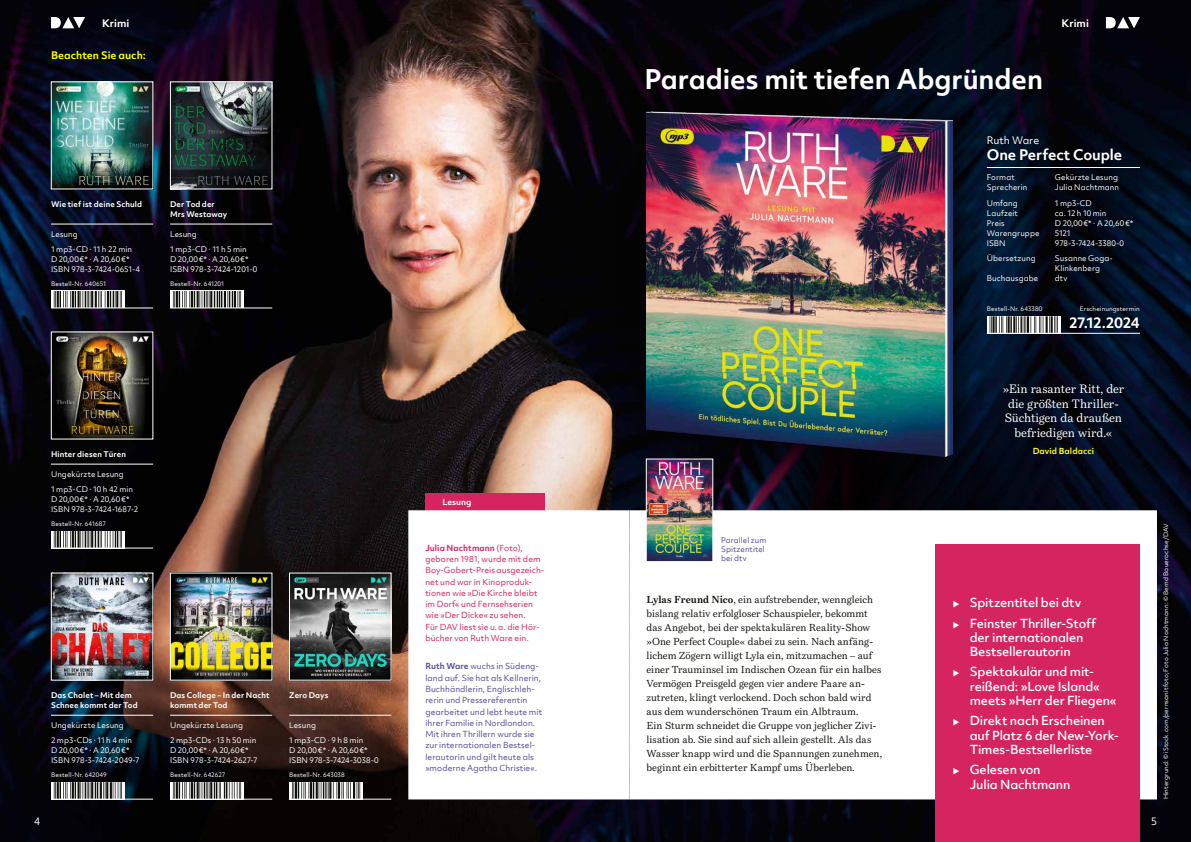
<style>
.page{position:relative;width:1191px;height:842px;background:#fff}
.page>*{position:absolute;margin:0;border:0;box-sizing:border-box;transform-origin:0 0}
.t1{font:700 26px "Objektiv Mk 2";letter-spacing:-.005em;color:#fff}
.t2{font:700 14px "Objektiv Mk 2";letter-spacing:-.01em;color:#fff}
.t3{font:500 12px/14.4px "Objektiv Mk 2";letter-spacing:-.01em;color:#fff}
.t4{font:12px/14.4px "Bressay";color:#fff;text-align:center}
.t5{font:10px/14px "Bressay";color:#12120d}
.t6{font:700 10px "Objektiv Mk 2";color:#fefe00}
.t7{font:10px "Objektiv Mk 2";letter-spacing:-.01em;color:#fff}
.t8{font:700 10px "Objektiv Mk 2";color:#fff}
.t9{font:8px/11.3px "Objektiv Mk 2";letter-spacing:.005em;color:#594b97}
.t10{font:8px/11.3px "Objektiv Mk 2";letter-spacing:.005em;color:#d62460}
.t11{font:700 8px "Objektiv Mk 2";letter-spacing:.01em;color:#fefe00}
.t12{font:700 8px "Objektiv Mk 2";letter-spacing:.005em;color:#fff}
.t13{font:7.5px/10px "Objektiv Mk 2";letter-spacing:.005em;color:#fff}
.t14{font:700 7.5px/10px "Objektiv Mk 2";letter-spacing:.01em;color:#fff}
.t15{font:7.5px/9.3px "Objektiv Mk 2";letter-spacing:.01em;color:#594b97}
.t16{font:6px "Objektiv Mk 2";letter-spacing:.015em;color:#fff}
.s1{font-weight:700}
</style>
<div class="page">
<img style="left:0;top:0;width:1191px;height:842px">
<svg style="left:726px;top:300px;width:303px;height:210px;background:#050a1a"></svg>
<svg style="left:629px;top:510px;width:528px;height:289px"></svg>
<div style="left:935px;top:544px;width:205px;height:298px;background:#d62460"></div>
<svg style="left:615px;top:81px;width:369px;height:405px;background:#040813"></svg>
<img style="left:646px;top:112px;width:306px;height:345px">
<hr style="left:170px;top:224px;width:102px;height:1px;background:#fff">
<div style="left:170px;top:291px;width:74px;height:17px;background:#f7f7f6"></div>
<svg style="left:173px;top:291px;width:68px;height:17px"></svg>
<hr style="left:170px;top:308px;width:102px;height:1px;background:#fff">
<img style="left:172px;top:84px;width:98px;height:103px">
<div style="left:170px;top:82px;width:102px;height:107px;border:1px solid #fff"></div>
<div style="left:425px;top:493px;width:119px;height:17px;background:#d62460"></div>
<svg style="left:408px;top:510px;width:221px;height:289px"></svg>
<img style="left:646px;top:458px;width:67px;height:104px">
<hr style="left:51px;top:715px;width:102px;height:1px;background:#fff">
<svg style="left:51px;top:782px;width:74px;height:17px"></svg>
<svg style="left:54px;top:782px;width:68px;height:17px"></svg>
<hr style="left:51px;top:799px;width:102px;height:1px;background:#fff">
<img style="left:53px;top:575px;width:98px;height:103px">
<div style="left:51px;top:573px;width:102px;height:107px;border:1px solid #fff"></div>
<hr style="left:170px;top:715px;width:102px;height:1px;background:#fff">
<div style="left:170px;top:782px;width:74px;height:17px;background:#f7f7f6"></div>
<svg style="left:173px;top:782px;width:68px;height:17px"></svg>
<hr style="left:170px;top:799px;width:102px;height:1px;background:#fff">
<img style="left:172px;top:575px;width:98px;height:103px">
<hr style="left:51px;top:464px;width:102px;height:1px;background:#fff">
<svg style="left:51px;top:531px;width:74px;height:17px"></svg>
<svg style="left:54px;top:531px;width:68px;height:17px"></svg>
<hr style="left:51px;top:548px;width:102px;height:1px;background:#fff">
<img style="left:53px;top:334px;width:98px;height:103px">
<hr style="left:289px;top:715px;width:102px;height:1px;background:#fff">
<svg style="left:289px;top:782px;width:74px;height:17px"></svg>
<svg style="left:292px;top:782px;width:68px;height:17px"></svg>
<hr style="left:289px;top:799px;width:102px;height:1px;background:#fff">
<img style="left:291px;top:575px;width:98px;height:103px">
<div style="left:289px;top:573px;width:102px;height:107px;border:1px solid #fff"></div>
<hr style="left:51px;top:224px;width:102px;height:1px;background:#fff">
<svg style="left:51px;top:291px;width:74px;height:17px"></svg>
<svg style="left:54px;top:291px;width:68px;height:17px"></svg>
<hr style="left:51px;top:308px;width:102px;height:1px;background:#fff">
<img style="left:53px;top:84px;width:98px;height:103px">
<div style="left:51px;top:82px;width:102px;height:107px;border:1px solid #fff"></div>
<hr style="left:986px;top:167px;width:154px;height:1px;background:#fff">
<div style="left:986px;top:316px;width:74px;height:17px;background:#fff"></div>
<svg style="left:989px;top:316px;width:69px;height:17px"></svg>
<hr style="left:986px;top:333px;width:154px;height:1px;background:#fff">
<svg style="left:51px;top:17px;width:34px;height:11px"></svg>
<svg style="left:1106px;top:17px;width:34px;height:11px"></svg>
<h3 class="t8" style="left:102px;top:16px;width:29px">Krimi</h3>
<h3 class="t8" style="left:1061px;top:16px;width:29px">Krimi</h3>
<h3 class="t6" style="left:51px;top:48px;width:96px">Beachten Sie auch:</h3>
<p class="t14" style="left:51px;top:199px;width:93px">Wie tief ist deine Schuld</p>
<p class="t13" style="left:51px;top:226px;width:83px;line-height:15.7px">Lesung<br>1 mp3-CD · 11 h 22 min</p>
<p class="t13" style="left:51px;top:254px;width:91px">D 20,00€* · A 20,60€*<br>ISBN 978-3-7424-0651-4</p>
<p class="t16" style="left:51px;top:280px;width:57px">Bestell-Nr. 640651</p>
<p class="t14" style="left:170px;top:199px;width:59px">Der Tod der<br>Mrs Westaway</p>
<p class="t13" style="left:170px;top:226px;width:78px;line-height:15.7px">Lesung<br>1 mp3-CD · 11 h 5 min</p>
<p class="t13" style="left:170px;top:254px;width:89px">D 20,00€* · A 20,60€*<br>ISBN 978-3-7424-1201-0</p>
<p class="t16" style="left:170px;top:280px;width:56px">Bestell-Nr. 641201</p>
<p class="t14" style="left:51px;top:449px;width:77px">Hinter diesen Türen</p>
<p class="t13" style="left:51px;top:466px;width:83px;line-height:15.7px">Ungekürzte Lesung<br>1 mp3-CD · 10 h 42 min</p>
<p class="t13" style="left:51px;top:494px;width:89px">D 20,00€* · A 20,60€*<br>ISBN 978-3-7424-1687-2</p>
<p class="t16" style="left:51px;top:520px;width:56px">Bestell-Nr. 641687</p>
<p class="t14" style="left:51px;top:690px;width:88px">Das Chalet – Mit dem<br>Schnee kommt der Tod</p>
<p class="t13" style="left:51px;top:717px;width:83px;line-height:15.7px">Ungekürzte Lesung<br>2 mp3-CDs · 11 h 4 min</p>
<p class="t13" style="left:51px;top:746px;width:90px">D 20,00€* · A 20,60€*<br>ISBN 978-3-7424-2049-7</p>
<p class="t16" style="left:51px;top:771px;width:57px">Bestell-Nr. 642049</p>
<p class="t14" style="left:170px;top:690px;width:101px">Das College – In der Nacht kommt der Tod</p>
<p class="t13" style="left:170px;top:717px;width:88px;line-height:15.7px">Ungekürzte Lesung<br>2 mp3-CDs · 13 h 50 min</p>
<p class="t13" style="left:170px;top:746px;width:89px">D 20,00€* · A 20,60€*<br>ISBN 978-3-7424-2627-7</p>
<p class="t16" style="left:170px;top:771px;width:57px">Bestell-Nr. 642627</p>
<p class="t14" style="left:289px;top:690px;width:41px">Zero Days</p>
<p class="t13" style="left:289px;top:717px;width:76px;line-height:15.7px">Lesung<br>1 mp3-CD · 9 h 8 min</p>
<p class="t13" style="left:289px;top:746px;width:91px">D 20,00€* · A 20,60€*<br>ISBN 978-3-7424-3038-0</p>
<p class="t16" style="left:289px;top:771px;width:57px">Bestell-Nr. 643038</p>
<p class="t12" style="left:442px;top:496px;width:31px">Lesung</p>
<p class="t10" style="left:425px;top:542px;width:121px"><span class="s1">Julia Nachtmann</span> (Foto), geboren 1981, wurde mit dem<br>Boy-Gobert-Preis ausgezeich&shy;net und war in Kinoproduk&shy;tionen wie »Die Kirche bleibt im Dorf« und Fernsehserien wie »Der Dicke« zu sehen.<br>Für DAV liest sie u.a. die Hör&shy;bücher von Ruth Ware ein.</p>
<p class="t9" style="left:425px;top:661px;width:118px"><span class="s1">Ruth Ware</span> wuchs in Südeng&shy;land auf. Sie hat als Kellnerin,<br>Buchhändlerin, Englischleh&shy;rerin und Pressereferentin gearbeitet und lebt heute mit ihrer Familie in Nordlondon.<br>Mit ihren Thrillern wurde sie zur internationalen Bestsel&shy;lerautorin und gilt heute als »moderne Agatha Christie«.</p>
<h1 class="t1" style="left:644px;top:61px;width:400px">Paradies mit tiefen Abgründen</h1>
<h3 class="t7" style="left:986px;top:134px;width:54px">Ruth Ware</h3>
<h2 class="t2" style="left:986px;top:145px;width:137px">One Perfect Couple</h2>
<p class="t13" style="left:986px;top:172px;width:29px">Format</p>
<p class="t13" style="left:1054px;top:172px;width:65px">Gekürzte Lesung</p>
<p class="t13" style="left:986px;top:182px;width:42px">Sprecherin</p>
<p class="t13" style="left:1054px;top:182px;width:66px">Julia Nachtmann</p>
<p class="t13" style="left:986px;top:198px;width:33px">Umfang</p>
<p class="t13" style="left:1054px;top:198px;width:38px">1 mp3-CD</p>
<p class="t13" style="left:986px;top:208px;width:33px">Laufzeit</p>
<p class="t13" style="left:1054px;top:208px;width:53px">ca. 12 h 10 min</p>
<p class="t13" style="left:986px;top:218px;width:19px">Preis</p>
<p class="t13" style="left:1054px;top:218px;width:80px">D 20,00€* · A 20,60€*</p>
<p class="t13" style="left:986px;top:228px;width:54px">Warengruppe</p>
<p class="t13" style="left:1054px;top:228px;width:17px">5121</p>
<p class="t13" style="left:986px;top:238px;width:20px">ISBN</p>
<p class="t13" style="left:1054px;top:238px;width:71px">978-3-7424-3380-0</p>
<p class="t13" style="left:986px;top:254px;width:50px">Übersetzung</p>
<p class="t13" style="left:1054px;top:254px;width:59px">Susanne Goga-<br>Klinkenberg</p>
<p class="t13" style="left:986px;top:274px;width:53px">Buchausgabe</p>
<p class="t13" style="left:1054px;top:274px;width:14px">dtv</p>
<p class="t16" style="left:986px;top:304px;width:57px">Bestell-Nr. 643380</p>
<p class="t16" style="left:1079px;top:304px;width:62px">Erscheinungstermin</p>
<h2 class="t2" style="left:1069px;top:313px;width:72px">27.12.2024</h2>
<h3 class="t4" style="left:1002px;top:382px;width:123px">»Ein rasanter Ritt, der die größten Thriller-<br>Süchtigen da draußen befriedigen wird.«</h3>
<p class="t11" style="left:1032px;top:445px;width:63px">David Baldacci</p>
<p class="t15" style="left:721px;top:535px;width:47px">Parallel zum<br>Spitzentitel bei dtv</p>
<p class="t5" style="left:646px;top:592px;width:237px"><span class="s1">Lylas Freund Nico</span>, ein aufstrebender, wenngleich bislang relativ erfolgloser Schauspieler, bekommt das Angebot, bei der spektakulären Reality-Show »One Perfect Couple« dabei zu sein. Nach anfäng&shy;lichem Zögern willigt Lyla ein, mitzumachen – auf einer Trauminsel im Indischen Ozean für ein halbes Vermögen Preisgeld gegen vier andere Paare an&shy;zutreten, klingt verlockend. Doch schon bald wird aus dem wunderschönen Traum ein Albtraum.<br>Ein Sturm schneidet die Gruppe von jeglicher Zivi&shy;lisation ab. Sie sind auf sich allein gestellt. Als das Wasser knapp wird und die Spannungen zunehmen, beginnt ein erbitterter Kampf ums Überleben.</p>
<h3 class="t3" style="left:969px;top:593px;width:128px;line-height:20.1px">Spitzentitel bei dtv<br>Feinster Thriller-Stoff</h3>
<h3 class="t3" style="left:969px;top:630px;width:115px">der internationalen<br>Bestsellerautorin</h3>
<h3 class="t3" style="left:969px;top:664px;width:148px">Spektakulär und mit&shy;reißend: »Love Island« meets »Herr der Fliegen«</h3>
<h3 class="t3" style="left:969px;top:713px;width:151px">Direkt nach Erscheinen auf Platz 6 der New-York-<br>Times-Bestsellerliste</h3>
<h3 class="t3" style="left:969px;top:762px;width:102px">Gelesen von<br>Julia Nachtmann</h3>
<p class="t16" style="left:1161px;top:799px;width:278px;rotate:-90deg">Hintergrund: © iStock.com/pernsanitfoto; Foto Julia Nachtmann: © Bernd Bauerochse/DAV</p>
<h3 class="t7" style="left:34px;top:814px;width:8px">4</h3>
<h3 class="t7" style="left:1151px;top:814px;width:7px">5</h3>
</div>
